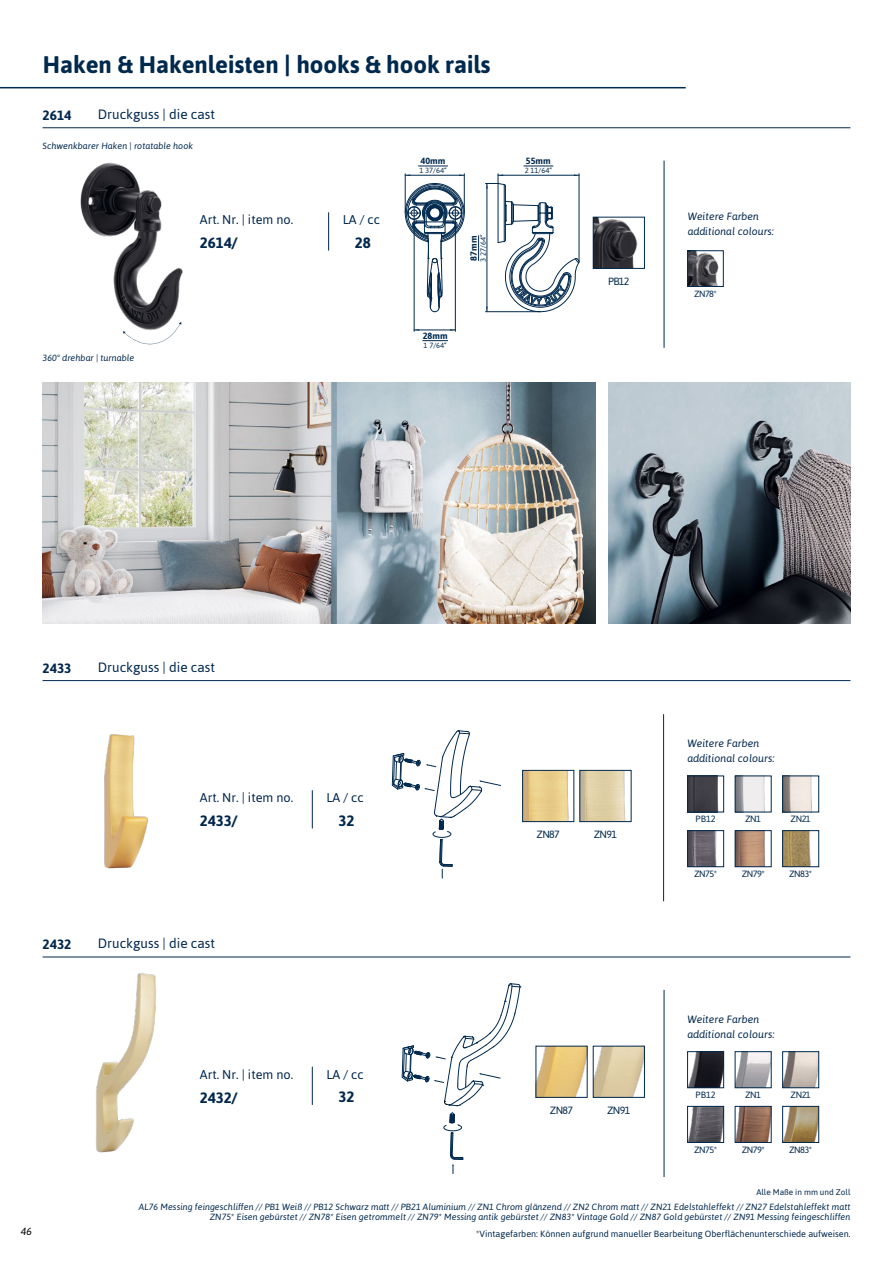
<style>
.page{position:relative;width:893px;height:1263px;background:#fff}
.page>*{position:absolute;margin:0;border:0;box-sizing:border-box;transform-origin:0 0}
.t1{font:700 24px "Asap";color:#00294e}
.t2{font:700 15px "Asap";color:#01274d}
.t3{font:13.5px "Asap";color:#01274d}
.t4{font:700 13.5px "Asap";color:#01274d}
.t5{font:12.75px "Asap";color:#01274d}
.t6{font:italic 10.65px/15.1px "Asap";color:#01274d}
.t7{font:italic 10.5px/15px "Asap";color:#01274d}
.t8{font:10.5px "Asap";letter-spacing:-.06em;color:#00294e}
.t9{font:italic 10.5px "Asap";color:#000}
.t10{font:9.15px "Asap";letter-spacing:-.06em;color:#00294e}
.t11{font:italic 9px/10.8px "Asap";color:#00294e;text-align:right}
.t12{font:9px "Asap";color:#01274d}
.t13{font:italic 9px "Asap";color:#01274d}
.t14{font:700 9px "Asap";color:#00294e}
.t15{font:9px "Asap";color:#00294e}
.t16{font:8.25px "Asap";color:#01274d}
.t17{font:7.5px "Asap";color:#00294e}
</style>
<div class="page">
<img style="left:595px;top:1048px;width:48px;height:47px">
<div style="left:593px;top:1046px;width:52px;height:51px;border:1px solid #00294e"></div>
<img style="left:538px;top:1048px;width:47px;height:47px">
<img style="left:582px;top:772px;width:44px;height:48px">
<div style="left:580px;top:770px;width:51px;height:52px;border:1px solid #00294e"></div>
<img style="left:524px;top:772px;width:45px;height:48px">
<div style="left:522px;top:770px;width:52px;height:52px;border:1px solid #00294e"></div>
<hr style="left:328px;top:212px;width:1px;height:39px;background:#01274d">
<hr style="left:43px;top:680px;width:807px;height:1px;background:#00294e">
<hr style="left:43px;top:957px;width:807px;height:1px;background:#00294e">
<hr style="left:312px;top:1067px;width:1px;height:38px;background:#01274d">
<hr style="left:312px;top:790px;width:1px;height:38px;background:#01274d">
<hr style="left:43px;top:127px;width:807px;height:1px;background:#00294e">
<img style="left:595px;top:219px;width:43px;height:48px">
<div style="left:593px;top:217px;width:52px;height:52px;border:1px solid #00294e"></div>
<img style="left:689px;top:253px;width:30px;height:32px">
<div style="left:687px;top:251px;width:36px;height:36px;border:1px solid #00294e"></div>
<hr style="left:664px;top:161px;width:1px;height:187px;background:#00294e">
<img style="left:43px;top:383px;width:552px;height:240px">
<img style="left:608px;top:383px;width:242px;height:240px">
<hr style="left:0;top:87px;width:686px;height:1px;background:#00294e">
<img style="left:80px;top:162px;width:103px;height:163px">
<img style="left:104px;top:734px;width:44px;height:135px">
<img style="left:80px;top:957px;width:93px;height:196px">
<hr style="left:663px;top:714px;width:1px;height:187px;background:#00294e">
<img style="left:689px;top:778px;width:30px;height:32px">
<div style="left:687px;top:776px;width:37px;height:36px;border:1px solid #00294e"></div>
<img style="left:689px;top:832px;width:28px;height:33px">
<div style="left:687px;top:830px;width:37px;height:37px;border:1px solid #00294e"></div>
<img style="left:737px;top:778px;width:28px;height:32px">
<img style="left:737px;top:832px;width:28px;height:33px">
<div style="left:735px;top:830px;width:36px;height:37px;border:1px solid #00294e"></div>
<img style="left:784px;top:778px;width:28px;height:32px">
<img style="left:784px;top:832px;width:27px;height:33px">
<div style="left:782px;top:830px;width:37px;height:37px;border:1px solid #00294e"></div>
<img style="left:689px;top:1053px;width:33px;height:33px">
<div style="left:687px;top:1051px;width:37px;height:37px;border:1px solid #00294e"></div>
<img style="left:689px;top:1108px;width:33px;height:32px">
<div style="left:687px;top:1106px;width:37px;height:36px;border:1px solid #00294e"></div>
<img style="left:737px;top:1053px;width:32px;height:33px">
<div style="left:735px;top:1051px;width:36px;height:37px;border:1px solid #00294e"></div>
<img style="left:737px;top:1108px;width:32px;height:32px">
<img style="left:784px;top:1053px;width:33px;height:33px">
<div style="left:782px;top:1051px;width:37px;height:37px;border:1px solid #00294e"></div>
<img style="left:784px;top:1108px;width:33px;height:32px">
<div style="left:782px;top:1106px;width:37px;height:36px;border:1px solid #00294e"></div>
<hr style="left:664px;top:990px;width:1px;height:187px;background:#00294e">
<hr style="left:579px;top:174px;width:1px;height:88px;background:#00294e">
<svg style="left:485px;top:174px;width:94px;height:138px"></svg>
<hr style="left:414px;top:330px;width:41px;height:1px;background:#00294e">
<hr style="left:455px;top:220px;width:1px;height:111px;background:#00294e">
<hr style="left:414px;top:220px;width:1px;height:111px;background:#00294e">
<hr style="left:405px;top:175px;width:59px;height:1px;background:#00294e">
<hr style="left:464px;top:174px;width:1px;height:39px;background:#00294e">
<hr style="left:405px;top:174px;width:1px;height:39px;background:#00294e">
<svg style="left:405px;top:183px;width:60px;height:129px"></svg>
<svg style="left:392px;top:730px;width:109px;height:148px"></svg>
<svg style="left:444px;top:1112px;width:20px;height:61px"></svg>
<svg style="left:402px;top:983px;width:119px;height:123px"></svg>
<hr style="left:418px;top:166px;width:30px;height:1px;background:#00294e">
<hr style="left:523px;top:166px;width:30px;height:1px;background:#00294e">
<svg style="left:478px;top:235px;width:1px;height:26px"></svg>
<svg style="left:422px;top:340px;width:26px;height:1px"></svg>
<svg style="left:123px;top:322px;width:58px;height:23px"></svg>
<h1 class="t1" style="left:43px;top:50px;width:450px">Haken &amp; Hakenleisten | hooks &amp; hook rails</h1>
<h3 class="t4" style="left:43px;top:107px;width:30px">2614</h3>
<h3 class="t3" style="left:98px;top:106px;width:119px">Druckguss | die cast</h3>
<p class="t13" style="left:43px;top:140px;width:152px">Schwenkbarer Haken | rotatable hook</p>
<p class="t13" style="left:43px;top:353px;width:93px">360° drehbar | turnable</p>
<h3 class="t5" style="left:200px;top:212px;width:95px">Art. Nr. | item no.</h3>
<h2 class="t2" style="left:200px;top:234px;width:39px">2614/</h2>
<h2 class="t2" style="left:355px;top:234px;width:18px">28</h2>
<h3 class="t5" style="left:343px;top:212px;width:39px">LA / cc</h3>
<p class="t14" style="left:421px;top:156px;width:26px">40mm</p>
<p class="t17" style="left:419px;top:166px;width:29px">1 37/64“</p>
<p class="t14" style="left:468px;top:261px;width:26px;rotate:-90deg">87mm</p>
<p class="t17" style="left:479px;top:262px;width:29px;rotate:-90deg">3 27/64“</p>
<p class="t14" style="left:423px;top:330px;width:26px">28mm</p>
<p class="t17" style="left:424px;top:341px;width:25px">1 7/64“</p>
<p class="t14" style="left:526px;top:156px;width:26px">55mm</p>
<p class="t17" style="left:525px;top:166px;width:29px">2 11/64“</p>
<p class="t8" style="left:608px;top:275px;width:23px">PB12</p>
<p class="t7" style="left:688px;top:209px;width:88px">Weitere Farben additional colours:</p>
<p class="t15" style="left:694px;top:288px;width:24px">ZN78*</p>
<h3 class="t4" style="left:43px;top:660px;width:30px">2433</h3>
<h3 class="t3" style="left:98px;top:659px;width:119px">Druckguss | die cast</h3>
<h3 class="t5" style="left:200px;top:790px;width:95px">Art. Nr. | item no.</h3>
<h2 class="t2" style="left:200px;top:812px;width:39px">2433/</h2>
<h2 class="t2" style="left:338px;top:812px;width:18px">32</h2>
<h3 class="t5" style="left:326px;top:790px;width:39px">LA / cc</h3>
<h3 class="t4" style="left:43px;top:936px;width:30px">2432</h3>
<h3 class="t3" style="left:98px;top:935px;width:119px">Druckguss | die cast</h3>
<p class="t8" style="left:536px;top:829px;width:25px">ZN87</p>
<p class="t8" style="left:594px;top:829px;width:25px">ZN91</p>
<p class="t6" style="left:687px;top:736px;width:89px">Weitere Farben additional colours:</p>
<p class="t10" style="left:695px;top:814px;width:22px">PB12</p>
<p class="t10" style="left:694px;top:869px;width:25px">ZN75*</p>
<p class="t10" style="left:745px;top:814px;width:17px">ZN1</p>
<p class="t10" style="left:742px;top:869px;width:25px">ZN79*</p>
<p class="t10" style="left:791px;top:814px;width:22px">ZN21</p>
<p class="t10" style="left:789px;top:869px;width:25px">ZN83*</p>
<p class="t9" style="left:21px;top:1225px;width:13px">46</p>
<h3 class="t5" style="left:200px;top:1067px;width:95px">Art. Nr. | item no.</h3>
<h2 class="t2" style="left:200px;top:1088px;width:39px">2432/</h2>
<h2 class="t2" style="left:338px;top:1088px;width:18px">32</h2>
<h3 class="t5" style="left:326px;top:1067px;width:39px">LA / cc</h3>
<p class="t8" style="left:550px;top:1104px;width:25px">ZN87</p>
<p class="t8" style="left:607px;top:1104px;width:25px">ZN91</p>
<p class="t6" style="left:687px;top:1011px;width:89px">Weitere Farben additional colours:</p>
<p class="t10" style="left:695px;top:1090px;width:22px">PB12</p>
<p class="t10" style="left:694px;top:1144px;width:25px">ZN75*</p>
<p class="t10" style="left:745px;top:1090px;width:17px">ZN1</p>
<p class="t10" style="left:742px;top:1144px;width:25px">ZN79*</p>
<p class="t10" style="left:791px;top:1090px;width:22px">ZN21</p>
<p class="t10" style="left:789px;top:1144px;width:25px">ZN83*</p>
<p class="t16" style="left:756px;top:1187px;width:96px">Alle Maße in mm und Zoll</p>
<p class="t12" style="left:476px;top:1229px;width:376px">*Vintagefarben: Können aufgrund manueller Bearbeitung Oberflächenunterschiede aufweisen.</p>
<p class="t11" style="left:139px;top:1201px;width:713px">AL76 Messing feingeschliffen // PB1 Weiß // PB12 Schwarz matt // PB21 Aluminium // ZN1 Chrom glänzend // ZN2 Chrom matt // ZN21 Edelstahleffekt // ZN27 Edelstahleffekt matt<br>ZN75* Eisen gebürstet // ZN78* Eisen getrommelt // ZN79* Messing antik gebürstet // ZN83* Vintage Gold // ZN87 Gold gebürstet // ZN91 Messing feingeschliffen</p>
</div>
